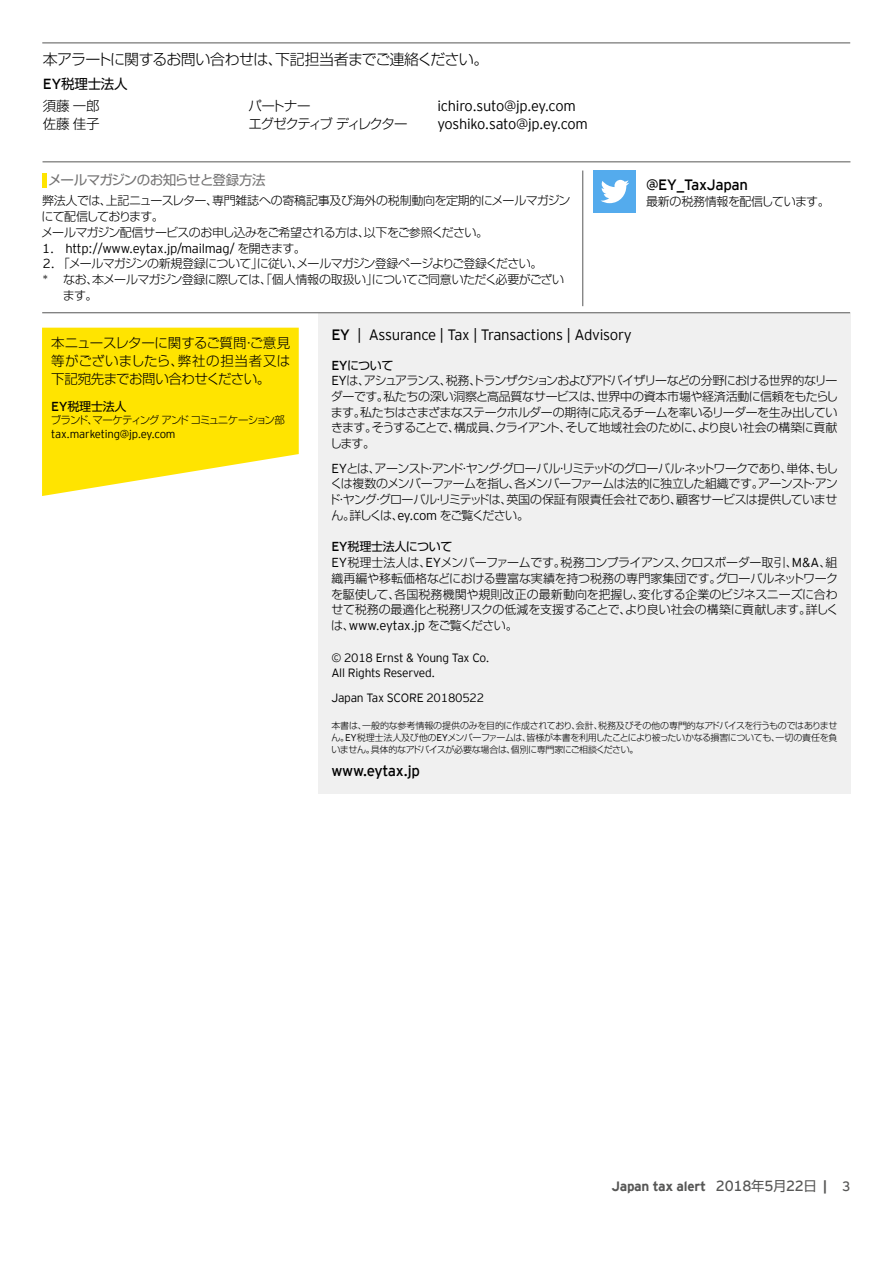
<style>
.page{position:relative;width:893px;height:1263px;background:#fff}
.page>*{position:absolute;margin:0;border:0;box-sizing:border-box;transform-origin:0 0}
.t1{font:300 15px "EY Interstate";letter-spacing:-.02em;color:#000}
.t2{font:300 15px "Shin Go Pro";letter-spacing:-.055em;color:#000}
.t3{font:15px "EY Interstate";letter-spacing:-.02em;color:#000}
.t4{font:300 14.7px "EY Interstate";letter-spacing:-.02em;color:#000}
.t5{font:300 13.5px/18px "Shin Go Pro";letter-spacing:-.04em;color:#000;text-align:justify}
.t6{font:700 13.5px "EY Interstate";letter-spacing:-.02em;color:#575756}
.t7{font:13.5px "Shin Go Pro";letter-spacing:-.06em;color:#747373}
.t8{font:300 13.5px "Shin Go Pro";letter-spacing:-.115em;color:#000}
.t9{font:13.5px/22.2px "Shin Go Pro";letter-spacing:-.02em;color:#000}
.t10{font:300 13.05px "EY Interstate";letter-spacing:-.02em;color:#000}
.t11{font:300 12px/15.8px "Shin Go Pro";letter-spacing:-.04em;color:#000}
.t12{font:300 12px/15.8px "Shin Go Pro";letter-spacing:-.02em;color:#000}
.t13{font:300 12px/15.8px "EY Interstate";letter-spacing:-.02em;color:#000}
.t14{font:300 12px "Shin Go Pro";letter-spacing:-.06em;color:#000}
.t15{font:12px "Shin Go Pro";letter-spacing:-.02em;color:#000}
.t16{font:300 11.4px "EY Interstate";letter-spacing:-.02em;color:#000}
.t17{font:300 10.5px "Shin Go Pro";letter-spacing:-.09em;color:#000}
.t18{font:300 9px/12px "Shin Go Pro";letter-spacing:-.04em;color:#000;text-align:justify}
.s1{font-family:"EY Interstate";font-size:14.7px}
.s2{font-weight:300}
.s3{font-family:"Shin Go Pro";font-size:12px}
.s4{font-family:"EY Interstate";font-size:13.05px}
.s5{font-weight:400}
.s6{font-family:"EY Interstate";font-weight:400;font-size:13.05px}
.s7{font-family:"EY Interstate";font-size:9.75px}
.s8{font-weight:400;font-size:14.7px}
.s9{font-family:"Shin Go Pro";font-weight:400}
</style>
<div class="page">
<div style="left:318px;top:313px;width:532px;height:480px;background:#f0f0f0"></div>
<hr style="left:42px;top:312px;width:808px;height:1px;background:#575756">
<svg style="left:42px;top:328px;width:257px;height:168px;background:#ffe720"></svg>
<hr style="left:42px;top:173px;width:4px;height:15px;background:#ffe400">
<div style="left:593px;top:171px;width:43px;height:42px;background:#54abed"></div>
<svg style="left:601px;top:180px;width:28px;height:23px"></svg>
<hr style="left:582px;top:171px;width:1px;height:135px;background:#575756">
<hr style="left:42px;top:43px;width:808px;height:1px;background:#575756">
<hr style="left:43px;top:161px;width:807px;height:1px;background:#575756">
<p class="t2" style="left:43px;top:47px;width:447px">本アラートに関するお問い合わせは、下記担当者までご連絡ください。</p>
<p class="t9" style="left:43px;top:71px;width:86px"><span class="s1">EY</span>税理士法人<span class="s2">須藤一郎</span></p>
<p class="t5" style="left:248px;top:95px;width:64px">パートナー</p>
<p class="t4" style="left:437px;top:95px;width:140px">ichiro.suto@jp.ey.com</p>
<p class="t5" style="left:43px;top:113px;width:58px">佐藤佳子</p>
<p class="t8" style="left:248px;top:113px;width:161px">エグゼクティブディレクター</p>
<p class="t4" style="left:437px;top:113px;width:152px">yoshiko.sato@jp.ey.com</p>
<p class="t7" style="left:48px;top:169px;width:219px">メールマガジンのお知らせと登録方法</p>
<p class="t11" style="left:41px;top:191px;width:531px">弊法人では、上記ニュースレター、専門雑誌への寄稿記事及び海外の税制動向を定期的にメールマガジンにて配信しております。<br>メールマガジン配信サービスのお申し込みをご希望される方は、以下をご参照ください。</p>
<p class="t10" style="left:42px;top:239px;width:265px">1. http://www.eytax.jp/mailmag/ <span class="s3">を開きます。</span></p>
<p class="t14" style="left:43px;top:254px;width:501px"><span class="s4">2.</span> 「メールマガジンの新規登録について」に従い、メールマガジン登録ページよりご登録ください。</p>
<p class="t11" style="left:42px;top:270px;width:523px"><span class="s4">*</span> なお、本メールマガジン登録に際しては、「個人情報の取扱い」についてご同意いただく必要がござい</p>
<p class="t11" style="left:63px;top:286px;width:36px">ます。</p>
<p class="t3" style="left:646px;top:174px;width:103px">@EY_TaxJapan</p>
<p class="t11" style="left:646px;top:192px;width:185px">最新の税務情報を配信しています。</p>
<p class="t5" style="left:51px;top:333px;width:241px">本ニュースレターに関するご質問・ご意見等がございましたら、弊社の担当者又は下記宛先までお問い合わせください。</p>
<p class="t15" style="left:51px;top:397px;width:77px"><span class="s4">EY</span>税理士法人</p>
<p class="t17" style="left:51px;top:412px;width:236px">ブランド、マーケティングアンドコミュニケーション部</p>
<p class="t16" style="left:51px;top:426px;width:126px">tax.marketing@jp.ey.com</p>
<p class="t1" style="left:331px;top:324px;width:302px"><span class="s5">EY</span> | Assurance | Tax | Transactions | Advisory</p>
<p class="t11" style="left:330px;top:356px;width:510px"><span class="s6">EY</span><span class="s5">について<br></span><span class="s4">EY</span>は、アシュアランス、税務、トランザクションおよびアドバイザリーなどの分野における世界的なリーダーです。私たちの深い洞察と高品質なサービスは、世界中の資本市場や経済活動に信頼をもたらします。私たちはさまざまなステークホルダーの期待に応えるチームを率いるリーダーを生み出していきます。そうすることで、構成員、クライアント、そして地域社会のために、より良い社会の構築に貢献します。</p>
<p class="t11" style="left:329px;top:459px;width:511px;text-align:justify"><span class="s4">EY</span>とは、アーンスト・アンド・ヤング・グローバル・リミテッドのグローバル・ネットワークであり、単体、もしくは複数のメンバーファームを指し、各メンバーファームは法的に独立した組織です。アーンスト・アンド・ヤング・グローバル・リミテッドは、英国の保証有限責任会社であり、顧客サービスは提供していません。詳しくは、<span class="s4">ey.com</span> をご覧ください。</p>
<p class="t12" style="left:331px;top:537px;width:509px"><span class="s6">EY</span><span class="s5">税理士法人について<br></span><span class="s4">EY</span>税理士法人は、<span class="s4">EY</span>メンバーファームです。税務コンプライアンス、クロスボーダー取引、<span class="s4">M&amp;A</span>、組織再編や移転価格などにおける豊富な実績を持つ税務の専門家集団です。グローバルネットワークを駆使して、各国税務機関や規則改正の最新動向を把握し、変化する企業のビジネスニーズに合わせて税務の最適化と税務リスクの低減を支援することで、より良い社会の構築に貢献します。詳しく</p>
<p class="t10" style="left:331px;top:616px;width:188px"><span class="s3">は、</span>www.eytax.jp <span class="s3">をご覧ください。</span></p>
<p class="t13" style="left:331px;top:649px;width:160px">© 2018 Ernst &amp; Young Tax Co.<br>All Rights Reserved.</p>
<p class="t13" style="left:331px;top:689px;width:154px">Japan Tax SCORE 20180522</p>
<p class="t18" style="left:331px;top:719px;width:508px">本書は、一般的な参考情報の提供のみを目的に作成されており、会計、税務及びその他の専門的なアドバイスを行うものではありません。<span class="s7">EY</span>税理士法人及び他の<span class="s7">EY</span>メンバーファームは、皆様が本書を利用したことにより被ったいかなる損害についても、一切の責任を負いません。具体的なアドバイスが必要な場合は、個別に専門家にご相談ください。</p>
<p class="t3" style="left:331px;top:760px;width:90px">www.eytax.jp</p>
<p class="t6" style="left:611px;top:1177px;width:241px">Japan tax alert <span class="s8">2018</span><span class="s9">年</span><span class="s8">5</span><span class="s9">月</span><span class="s8">22</span><span class="s9">日</span> | <span class="s5">3</span></p>
</div>
